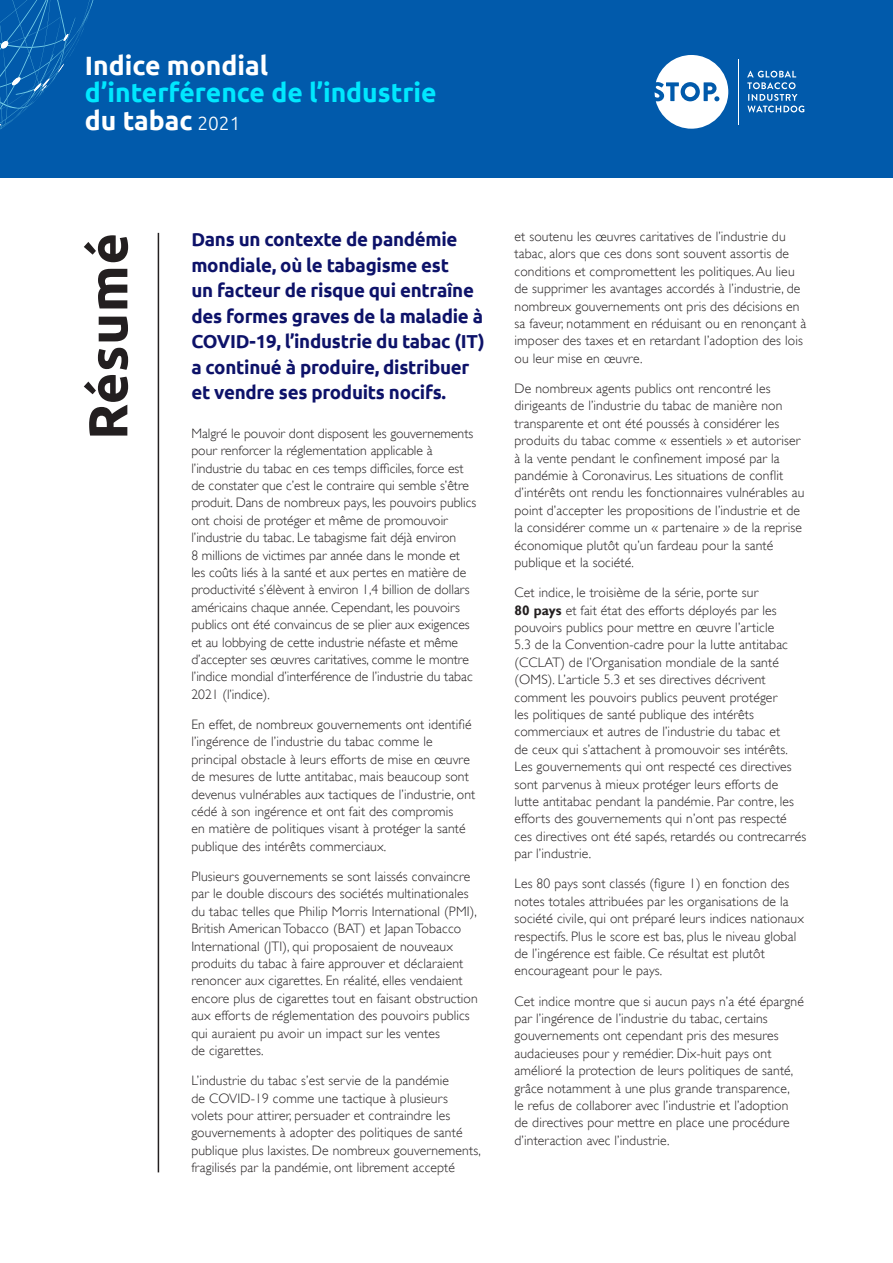
<style>
.page{position:relative;width:893px;height:1263px;background:#fff}
.page>*{position:absolute;margin:0;border:0;box-sizing:border-box;transform-origin:0 0}
.t1{font:700 54.6px "Ubuntu";letter-spacing:.01em;color:#231f20}
.t2{font:700 26.55px/27.9px "Ubuntu";color:#00e8ff}
.Intro{font:700 18.75px/25.5px "Ubuntu";letter-spacing:-.015em;color:#0d1269}
.Body_Copy{font:300 13.65px/17.4px "Gill Sans";letter-spacing:.01em;color:#231f20}
.s1{color:#fff}
.s2{font-weight:300;font-size:19.05px;color:#fff}
.s3{font-weight:700}
</style>
<div class="page">
<hr style="left:158px;top:233px;width:1px;height:939px;background:#231f20">
<div style="left:0;top:0;width:893px;height:177px;background:#015aab"></div>
<svg style="left:0;top:0;width:94px;height:130px"></svg>
<svg style="left:655px;top:55px;width:73px;height:74px"></svg>
<div style="left:685px;top:86px;width:11px;height:11px;background:#fff;border-radius:50%"></div>
<hr style="left:738px;top:59px;width:1px;height:65px;background:#fff">
<svg style="left:747px;top:71px;width:57px;height:41px"></svg>
<p class="t2" style="left:85px;top:51px;width:353px"><span class="s1">Indice mondial </span>d’interférence de l’industrie <span class="s1">du tabac</span> <span class="s2">2021</span></p>
<h1 class="t1" style="left:75px;top:440px;width:209px;rotate:-90deg">Résumé</h1>
<p class="Intro" style="left:191px;top:226px;width:295px">Dans un contexte de pandémie mondiale, où le tabagisme est<br>un facteur de risque qui entraîne des formes graves de la maladie à<br>COVID-19, l’industrie du tabac (IT) a continué à produire, distribuer et vendre ses produits nocifs.</p>
<p class="Body_Copy" style="left:191px;top:424px;width:286px">Malgré le pouvoir dont disposent les gouvernements pour renforcer la réglementation applicable à l’industrie du tabac en ces temps difficiles, force est de constater que c’est le contraire qui semble s’être produit. Dans de nombreux pays, les pouvoirs publics ont choisi de protéger et même de promouvoir l’industrie du tabac. Le tabagisme fait déjà environ<br>8 millions de victimes par année dans le monde et les coûts liés à la santé et aux pertes en matière de productivité s’élèvent à environ 1,4 billion de dollars américains chaque année. Cependant, les pouvoirs publics ont été convaincus de se plier aux exigences et au lobbying de cette industrie néfaste et même d’accepter ses œuvres caritatives, comme le montre l’indice mondial d’interférence de l’industrie du tabac 2021 (l’indice).</p>
<p class="Body_Copy" style="left:191px;top:716px;width:285px">En effet, de nombreux gouvernements ont identifié l’ingérence de l’industrie du tabac comme le principal obstacle à leurs efforts de mise en œuvre de mesures de lutte antitabac, mais beaucoup sont devenus vulnérables aux tactiques de l’industrie, ont cédé à son ingérence et ont fait des compromis<br>en matière de politiques visant à protéger la santé publique des intérêts commerciaux.</p>
<p class="Body_Copy" style="left:191px;top:868px;width:288px">Plusieurs gouvernements se sont laissés convaincre par le double discours des sociétés multinationales du tabac telles que Philip Morris International (PMI), British American Tobacco (BAT) et Japan Tobacco International (JTI), qui proposaient de nouveaux produits du tabac à faire approuver et déclaraient renoncer aux cigarettes. En réalité, elles vendaient encore plus de cigarettes tout en faisant obstruction aux efforts de réglementation des pouvoirs publics qui auraient pu avoir un impact sur les ventes<br>de cigarettes.</p>
<p class="Body_Copy" style="left:191px;top:1072px;width:291px">L’industrie du tabac s’est servie de la pandémie<br>de COVID-19 comme une tactique à plusieurs volets pour attirer, persuader et contraindre les gouvernements à adopter des politiques de santé publique plus laxistes. De nombreux gouvernements, fragilisés par la pandémie, ont librement accepté</p>
<p class="Body_Copy" style="left:514px;top:228px;width:293px">et soutenu les œuvres caritatives de l’industrie du tabac, alors que ces dons sont souvent assortis de conditions et compromettent les politiques. Au lieu de supprimer les avantages accordés à l’industrie, de nombreux gouvernements ont pris des décisions en sa faveur, notamment en réduisant ou en renonçant à imposer des taxes et en retardant l’adoption des lois ou leur mise en œuvre.</p>
<p class="Body_Copy" style="left:514px;top:380px;width:291px">De nombreux agents publics ont rencontré les dirigeants de l’industrie du tabac de manière non transparente et ont été poussés à considérer les produits du tabac comme « essentiels » et autoriser à la vente pendant le confinement imposé par la pandémie à Coronavirus. Les situations de conflit d’intérêts ont rendu les fonctionnaires vulnérables au point d’accepter les propositions de l’industrie et de la considérer comme un « partenaire » de la reprise économique plutôt qu’un fardeau pour la santé publique et la société.</p>
<p class="Body_Copy" style="left:514px;top:584px;width:293px">Cet indice, le troisième de la série, porte sur<br><span class="s3">80 pays</span> et fait état des efforts déployés par les pouvoirs publics pour mettre en œuvre l’article<br>5.3 de la Convention-cadre pour la lutte antitabac (CCLAT) de l’Organisation mondiale de la santé (OMS). L’article 5.3 et ses directives décrivent comment les pouvoirs publics peuvent protéger<br>les politiques de santé publique des intérêts commerciaux et autres de l’industrie du tabac et<br>de ceux qui s’attachent à promouvoir ses intérêts.<br>Les gouvernements qui ont respecté ces directives sont parvenus à mieux protéger leurs efforts de<br>lutte antitabac pendant la pandémie. Par contre, les efforts des gouvernements qui n’ont pas respecté ces directives ont été sapés, retardés ou contrecarrés par l’industrie.</p>
<p class="Body_Copy" style="left:514px;top:875px;width:291px">Les 80 pays sont classés (figure 1) en fonction des notes totales attribuées par les organisations de la société civile, qui ont préparé leurs indices nationaux respectifs. Plus le score est bas, plus le niveau global de l’ingérence est faible. Ce résultat est plutôt encourageant pour le pays.</p>
<p class="Body_Copy" style="left:514px;top:992px;width:291px">Cet indice montre que si aucun pays n’a été épargné par l’ingérence de l’industrie du tabac, certains gouvernements ont cependant pris des mesures audacieuses pour y remédier. Dix-huit pays ont amélioré la protection de leurs politiques de santé, grâce notamment à une plus grande transparence,<br>le refus de collaborer avec l’industrie et l’adoption de directives pour mettre en place une procédure d’interaction avec l’industrie.</p>
</div>
